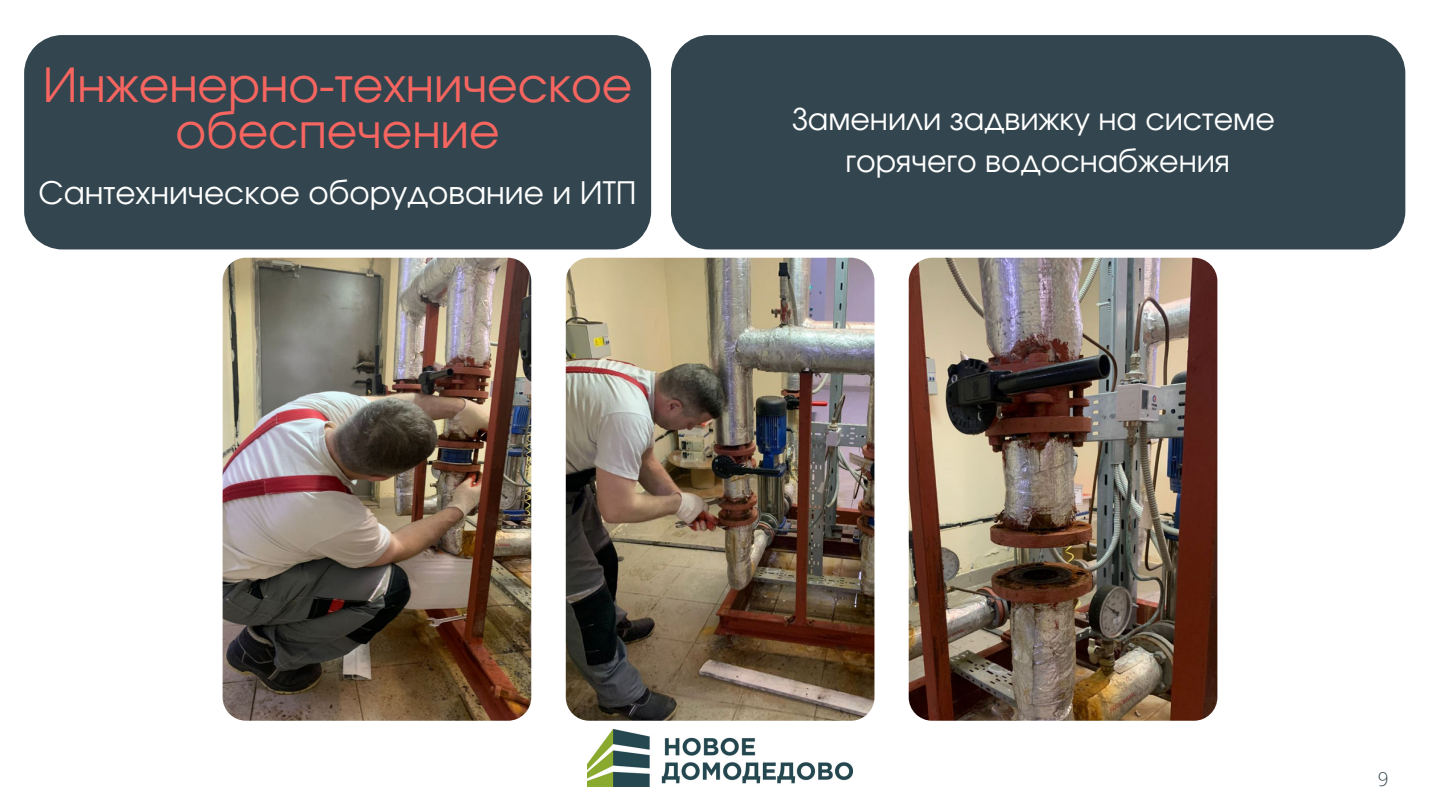
<style>
.page{position:relative;width:1440px;height:810px;background:#fff}
.page>*{position:absolute;margin:0;border:0;box-sizing:border-box;transform-origin:0 0}
.t1{font:47px/46.5px "Evolventa";color:#f6655f;text-align:center}
.t2{font:31px "Evolventa";color:#fff}
.t3{font:30px "Evolventa";color:#fff}
.t4{font:300 19px "Open Sans";color:#33464f}
</style>
<div class="page">
<div style="left:671px;top:35px;width:734px;height:214px;background:#33464f"></div>
<img style="left:587px;top:729px;width:266px;height:58px">
<div style="left:24px;top:35px;width:627px;height:214px;background:#33464f"></div>
<img style="left:223px;top:258px;width:308px;height:463px;border-radius:23px">
<img style="left:566px;top:258px;width:308px;height:463px;border-radius:23px">
<img style="left:909px;top:258px;width:308px;height:463px;border-radius:23px">
<p class="t1" style="left:43px;top:65px;width:591px">Инженерно-техническое обеспечение</p>
<p class="t2" style="left:39px;top:179px;width:600px">Сантехническое оборудование и ИТП</p>
<p class="t3" style="left:792px;top:106px;width:484px">Заменили задвижку на системе</p>
<p class="t3" style="left:846px;top:148px;width:386px">горячего водоснабжения</p>
<p class="t4" style="left:1378px;top:765px;width:12px">9</p>
</div>
